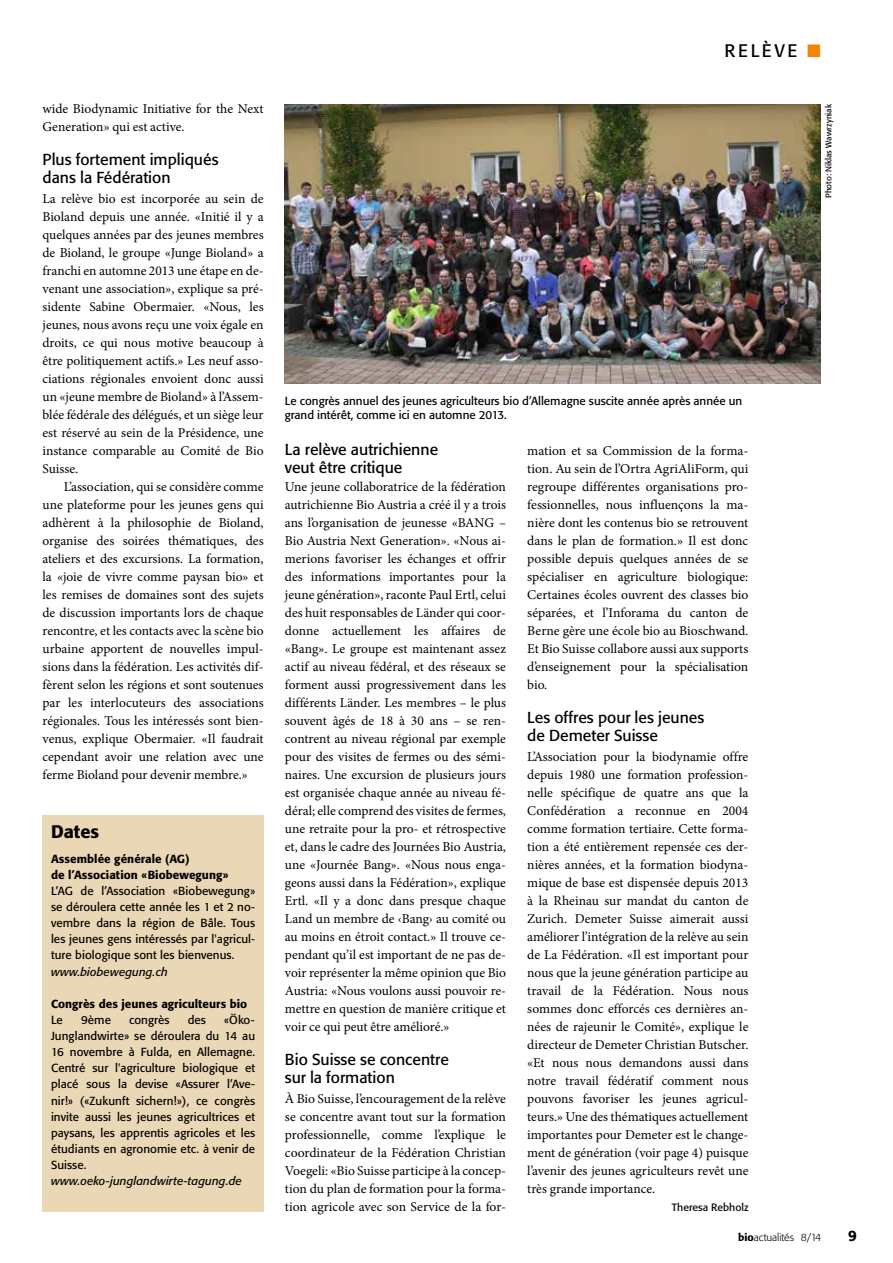
<style>
.page{position:relative;width:893px;height:1263px;background:#fff}
.page>*{position:absolute;margin:0;border:0;box-sizing:border-box;transform-origin:0 0}
.t1{font:18px "Formata BQ";letter-spacing:.15em;color:#000}
.t2{font:500 18px "Formata BQ";color:#000}
.t3{font:15.75px/18px "Formata BQ";color:#000}
.t4{font:500 15px "Formata BQ";color:#000}
.t5{font:13.5px/18px "Minion Pro";color:#000;text-align:justify}
.t6{font:11.7px/16px "Formata BQ";letter-spacing:.005em;color:#000;text-align:justify}
.t7{font:500 11.7px/16px "Formata BQ";letter-spacing:.005em;color:#000}
.t8{font:italic 11.7px "Formata BQ";letter-spacing:.005em;color:#000}
.t9{font:300 10.5px "Formata BQ";color:#000}
.t10{font:10.5px "Formata BQ";color:#000}
.t11{font:8.25px "Formata BQ";color:#000}
.s1{color:#f18400}
.s2{font-weight:500}
</style>
<div class="page">
<div style="left:43px;top:815px;width:221px;height:396px;background:#ead7b5"></div>
<img style="left:285px;top:104px;width:536px;height:279px">
<p class="t5" style="left:43px;top:100px;width:223px">wide Biodynamic Initiative for the Next<br>Generation» qui est active.</p>
<p class="t3" style="left:43px;top:150px;width:178px">Plus fortement impliqués dans la Fédération</p>
<p class="t5" style="left:43px;top:190px;width:223px">La relève bio est incorporée au sein de Bioland depuis une année. «Initié il y a quelques années par des jeunes membres de Bioland, le groupe «Junge Bioland» a franchi en automne 2013 une étape en de&shy;venant une association», explique sa pré&shy;sidente Sabine Obermaier. «Nous, les jeunes, nous avons reçu une voix égale en droits, ce qui nous motive beaucoup à être politiquement actifs.» Les neuf asso&shy;ciations régionales envoient donc aussi un «jeune membre de Bioland» à l’Assem&shy;blée fédérale des délégués, et un siège leur est réservé au sein de la Présidence, une instance comparable au Comité de Bio Suisse.</p>
<p class="t5" style="left:43px;top:478px;width:223px;text-indent:21px">L’association, qui se considère comme une plateforme pour les jeunes gens qui adhèrent à la philosophie de Bioland, organise des soirées thématiques, des ateliers et des excursions. La formation, la «joie de vivre comme paysan bio» et les remises de domaines sont des sujets de discussion importants lors de chaque rencontre, et les contacts avec la scène bio urbaine apportent de nouvelles impul&shy;sions dans la fédération. Les activités dif&shy;fèrent selon les régions et sont soutenues par les interlocuteurs des associations régionales. Tous les intéressés sont bien&shy;venus, explique Obermaier. «Il faudrait cependant avoir une relation avec une ferme Bioland pour devenir membre.»</p>
<h1 class="t2" style="left:51px;top:820px;width:50px">Dates</h1>
<p class="t7" style="left:51px;top:850px;width:179px">Assemblée générale (AG)<br>de l’Association «Biobewegung»</p>
<p class="t6" style="left:51px;top:883px;width:206px">L’AG de l’Association «Biobewegung» se déroulera cette année les 1 et 2 no&shy;vembre dans la région de Bâle. Tous les jeunes gens intéressés par l'agricul&shy;ture biologique sont les bienvenus.</p>
<p class="t8" style="left:51px;top:964px;width:118px">www.biobewegung.ch</p>
<p class="t7" style="left:51px;top:995px;width:198px">Congrès des jeunes agriculteurs bio</p>
<p class="t6" style="left:51px;top:1012px;width:13px">Le</p>
<p class="t6" style="left:81px;top:1012px;width:31px">9ème</p>
<p class="t6" style="left:129px;top:1012px;width:42px">congrès</p>
<p class="t6" style="left:188px;top:1012px;width:20px">des</p>
<p class="t6" style="left:51px;top:1012px;width:206px;text-indent:173px">«Öko-Junglandwirte» se déroulera du 14 au 16 novembre à Fulda, en Allemagne.<br>Centré sur l'agriculture biologique et placé sous la devise «Assurer l’Ave&shy;nir!» («Zukunft sichern!»), ce congrès invite aussi les jeunes agricultrices et paysans, les apprentis agricoles et les étudiants en agronomie etc. à venir de Suisse.</p>
<p class="t8" style="left:51px;top:1174px;width:192px">www.oeko-junglandwirte-tagung.de</p>
<h1 class="t1" style="left:725px;top:40px;width:98px">RELÈVE <span class="s1">■</span></h1>
<p class="t11" style="left:824px;top:198px;width:96px;rotate:-90deg">Photo: Niklas Wawrzyniak</p>
<p class="t6" style="left:285px;top:393px;width:459px;line-height:14.5px">Le congrès annuel des jeunes agriculteurs bio d’Allemagne suscite année après année un grand intérêt, comme ici en automne 2013.</p>
<p class="t3" style="left:285px;top:441px;width:155px">La relève autrichienne veut être critique</p>
<p class="t5" style="left:285px;top:478px;width:223px">Une jeune collaboratrice de la fédération autrichienne Bio Austria a créé il y a trois ans l’organisation de jeunesse «BANG – Bio Austria Next Generation». «Nous ai&shy;merions favoriser les échanges et offrir des informations importantes pour la jeune génération», raconte Paul Ertl, celui des huit responsables de Länder qui coor&shy;donne actuellement les affaires de «Bang». Le groupe est maintenant assez actif au niveau fédéral, et des réseaux se forment aussi progressivement dans les différents Länder. Les membres – le plus souvent âgés de 18 à 30 ans – se ren&shy;contrent au niveau régional par exemple pour des visites de fermes ou des sémi&shy;naires. Une excursion de plusieurs jours est organisée chaque année au niveau fé&shy;déral; elle comprend des visites de fermes, une retraite pour la pro- et rétrospective et, dans le cadre des Journées Bio Austria, une «Journée Bang». «Nous nous enga&shy;geons aussi dans la Fédération», explique Ertl. «Il y a donc dans presque chaque Land un membre de ‹Bang› au comité ou au moins en étroit contact.» Il trouve ce&shy;pendant qu’il est important de ne pas de&shy;voir représenter la même opinion que Bio Austria: «Nous voulons aussi pouvoir re&shy;mettre en question de manière critique et voir ce qui peut être amélioré.»</p>
<p class="t3" style="left:285px;top:1050px;width:165px">Bio Suisse se concentre sur la formation</p>
<p class="t5" style="left:285px;top:1090px;width:223px">À Bio Suisse, l’encouragement de la relève se concentre avant tout sur la formation professionnelle, comme l’explique le coordinateur de la Fédération Christian Voegeli: «Bio Suisse participe à la concep&shy;tion du plan de formation pour la forma&shy;tion agricole avec son Service de la for-</p>
<p class="t5" style="left:527px;top:442px;width:223px">mation et sa Commission de la forma&shy;tion. Au sein de l’Ortra AgriAliForm, qui regroupe différentes organisations pro&shy;fessionnelles, nous influençons la ma&shy;nière dont les contenus bio se retrouvent dans le plan de formation.» Il est donc possible depuis quelques années de se spécialiser en agriculture biologique:<br>Certaines écoles ouvrent des classes bio séparées, et l’Inforama du canton de Berne gère une école bio au Bioschwand.<br>Et Bio Suisse collabore aussi aux supports d’enseignement pour la spécialisation bio.</p>
<p class="t3" style="left:527px;top:708px;width:179px">Les offres pour les jeunes de Demeter Suisse</p>
<p class="t5" style="left:527px;top:748px;width:223px">L’Association pour la biodynamie offre depuis 1980 une formation profession&shy;nelle spécifique de quatre ans que la Confédération a reconnue en 2004 comme formation tertiaire. Cette forma&shy;tion a été entièrement repensée ces der&shy;nières années, et la formation biodyna&shy;mique de base est dispensée depuis 2013 à la Rheinau sur mandat du canton de Zurich. Demeter Suisse aimerait aussi améliorer l’intégration de la relève au sein de La Fédération. «Il est important pour nous que la jeune génération participe au travail de la Fédération. Nous nous sommes donc efforcés ces dernières an&shy;nées de rajeunir le Comité», explique le directeur de Demeter Christian Butscher. «Et nous nous demandons aussi dans notre travail fédératif comment nous pouvons favoriser les jeunes agricul&shy;teurs.» Une des thématiques actuellement importantes pour Demeter est le change&shy;ment de génération (voir page 4) puisque l’avenir des jeunes agriculteurs revêt une très grande importance.</p>
<p class="t10" style="left:672px;top:1201px;width:78px">Theresa Rebholz</p>
<p class="t9" style="left:738px;top:1231px;width:85px"><span class="s2">bio</span>actualités 8/14</p>
<p class="t4" style="left:848px;top:1226px;width:10px">9</p>
</div>
